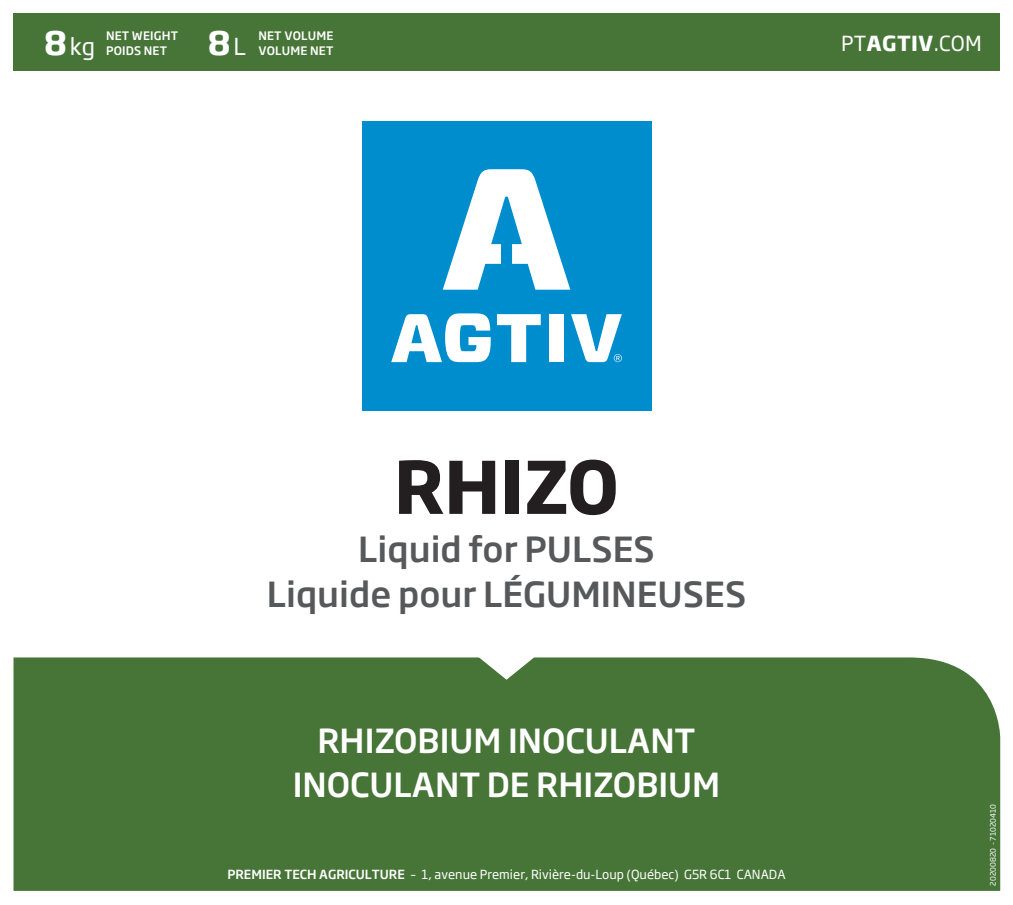
<style>
.page{position:relative;width:1013px;height:905px;background:#fff}
.page>*{position:absolute;margin:0;border:0;box-sizing:border-box;transform-origin:0 0}
.t1{font:700 71.4px "Soho Gothic Pro";color:#231f20}
.t2{font:500 34.2px/45px "Soho Gothic Pro";color:#57585a;text-align:center}
.t3{font:500 32.85px/43.2px "Soho Gothic Pro";color:#fff;text-align:center}
.t4{font:20.55px "Soho Gothic Pro";color:#fff}
.t5{font:12.45px "Soho Gothic Pro";color:#fff}
.t6{font:500 11.55px/15.5px "Soho Gothic Pro";letter-spacing:.015em;color:#fff;text-align:right}
.t7{font:7.5px "Soho Gothic Pro";color:#fff}
.s1{font-weight:700;font-size:32.1px}
.s2{font-weight:400;font-size:23.1px}
.s3{font-weight:700}
.s4{font-weight:500}
</style>
<div class="page">
<div style="left:14px;top:14px;width:986px;height:57px;background:#477537"></div>
<div style="left:14px;top:657px;width:986px;height:233px;background:#477537"></div>
<svg style="left:451px;top:657px;width:110px;height:22px"></svg>
<div style="left:362px;top:121px;width:289px;height:289px;background:#008dce"></div>
<svg style="left:443px;top:169px;width:127px;height:121px"></svg>
<svg style="left:497px;top:314px;width:43px;height:48px"></svg>
<div style="left:548px;top:314px;width:15px;height:48px;background:#fff"></div>
<svg style="left:391px;top:313px;width:99px;height:49px"></svg>
<svg style="left:571px;top:314px;width:51px;height:48px"></svg>
<p class="t6" style="left:44px;top:27px;width:136px;text-align:left;text-indent:62px">NET WEIGHT<br><span class="s1">8</span><span class="s2">kg</span> POIDS NET</p>
<p class="t6" style="left:208px;top:27px;width:127px">NET VOLUME<br><span class="s1">8</span><span class="s2">L</span> VOLUME NET</p>
<h3 class="t4" style="left:841px;top:27px;width:142px">PT<span class="s3">AGTIV</span>.COM</h3>
<h1 class="t1" style="left:394px;top:430px;width:227px">RHIZO</h1>
<h2 class="t2" style="left:267px;top:524px;width:481px">Liquid for PULSES<br>Liquide pour LÉGUMINEUSES</h2>
<h3 class="t3" style="left:293px;top:717px;width:429px">RHIZOBIUM INOCULANT<br>INOCULANT DE RHIZOBIUM</h3>
<p class="t5" style="left:227px;top:865px;width:559px"><span class="s4">PREMIER TECH AGRICULTURE</span> – 1, avenue Premier, Rivière-du-Loup (Québec) G5R 6C1 CANADA</p>
<p class="t7" style="left:987px;top:885px;width:83px;rotate:-90deg">20200820 - 71020410</p>
</div>
